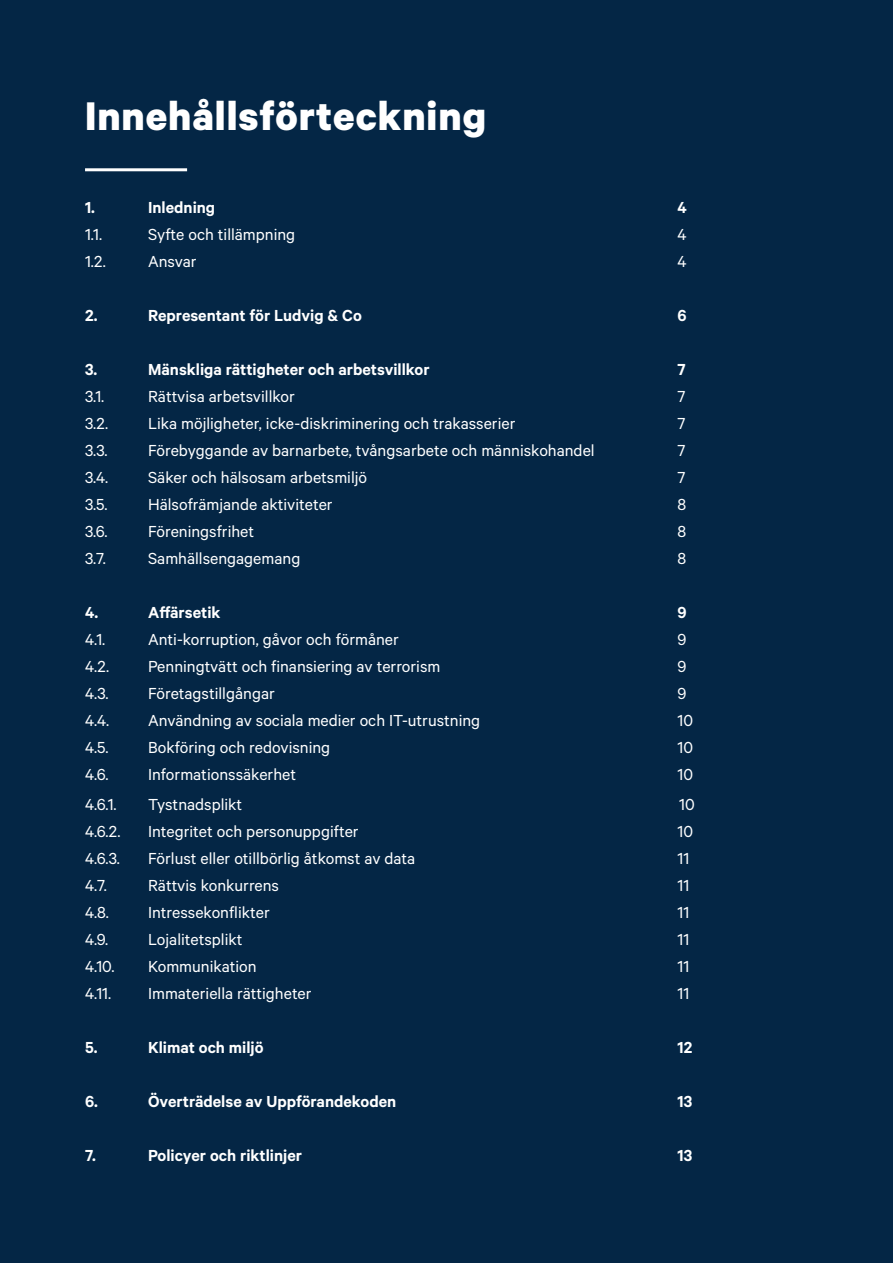
<style>
.page{position:relative;width:893px;height:1263px;background:#042645}
.page>*{position:absolute;margin:0;border:0;box-sizing:border-box;transform-origin:0 0}
.Rubrik{font:700 45px "Calibre";letter-spacing:.02em;color:#fff}
.t1{font:18px "Calibre";color:#fff}
.t2{font:600 18px "Calibre";color:#fff}
</style>
<div class="page">
<hr style="left:85px;top:168px;width:102px;height:3px;background:#fff">
<p class="Rubrik" style="left:85px;top:88px;width:403px">Innehållsförteckning</p>
<p class="t2" style="left:85px;top:197px;width:11px">1.</p>
<p class="t2" style="left:148px;top:197px;width:69px">Inledning</p>
<p class="t2" style="left:678px;top:197px;width:11px">4</p>
<p class="t1" style="left:85px;top:224px;width:19px">1.1.</p>
<p class="t1" style="left:148px;top:224px;width:149px">Syfte och tillämpning</p>
<p class="t1" style="left:678px;top:224px;width:11px">4</p>
<p class="t1" style="left:85px;top:251px;width:22px">1.2.</p>
<p class="t1" style="left:148px;top:251px;width:50px">Ansvar</p>
<p class="t1" style="left:678px;top:251px;width:11px">4</p>
<p class="t2" style="left:85px;top:305px;width:14px">2.</p>
<p class="t2" style="left:148px;top:305px;width:215px">Representant för Ludvig &amp; Co</p>
<p class="t2" style="left:678px;top:305px;width:11px">6</p>
<p class="t2" style="left:85px;top:359px;width:14px">3.</p>
<p class="t2" style="left:148px;top:359px;width:283px">Mänskliga rättigheter och arbetsvillkor</p>
<p class="t2" style="left:678px;top:359px;width:10px">7</p>
<p class="t1" style="left:85px;top:386px;width:21px">3.1.</p>
<p class="t1" style="left:148px;top:386px;width:148px">Rättvisa arbetsvillkor</p>
<p class="t1" style="left:678px;top:386px;width:9px">7</p>
<p class="t1" style="left:85px;top:413px;width:25px">3.2.</p>
<p class="t1" style="left:148px;top:413px;width:369px">Lika möjligheter, icke-diskriminering och trakasserier</p>
<p class="t1" style="left:678px;top:413px;width:9px">7</p>
<p class="t1" style="left:85px;top:440px;width:24px">3.3.</p>
<p class="t1" style="left:148px;top:440px;width:448px">Förebyggande av barnarbete, tvångsarbete och människohandel</p>
<p class="t1" style="left:678px;top:440px;width:9px">7</p>
<p class="t1" style="left:85px;top:467px;width:25px">3.4.</p>
<p class="t1" style="left:148px;top:467px;width:221px">Säker och hälsosam arbetsmiljö</p>
<p class="t1" style="left:678px;top:467px;width:9px">7</p>
<p class="t1" style="left:85px;top:494px;width:24px">3.5.</p>
<p class="t1" style="left:148px;top:494px;width:186px">Hälsofrämjande aktiviteter</p>
<p class="t1" style="left:678px;top:494px;width:10px">8</p>
<p class="t1" style="left:85px;top:521px;width:24px">3.6.</p>
<p class="t1" style="left:148px;top:521px;width:108px">Föreningsfrihet</p>
<p class="t1" style="left:678px;top:521px;width:10px">8</p>
<p class="t1" style="left:85px;top:548px;width:22px">3.7.</p>
<p class="t1" style="left:148px;top:548px;width:154px">Samhällsengagemang</p>
<p class="t1" style="left:678px;top:548px;width:10px">8</p>
<p class="t2" style="left:85px;top:602px;width:15px">4.</p>
<p class="t2" style="left:148px;top:602px;width:74px">Affärsetik</p>
<p class="t2" style="left:678px;top:602px;width:11px">9</p>
<p class="t1" style="left:85px;top:629px;width:22px">4.1.</p>
<p class="t1" style="left:148px;top:629px;width:252px">Anti-korruption, gåvor och förmåner</p>
<p class="t1" style="left:678px;top:629px;width:10px">9</p>
<p class="t1" style="left:85px;top:656px;width:26px">4.2.</p>
<p class="t1" style="left:148px;top:656px;width:294px">Penningtvätt och finansiering av terrorism</p>
<p class="t1" style="left:678px;top:656px;width:10px">9</p>
<p class="t1" style="left:85px;top:683px;width:25px">4.3.</p>
<p class="t1" style="left:148px;top:683px;width:128px">Företagstillgångar</p>
<p class="t1" style="left:678px;top:683px;width:10px">9</p>
<p class="t1" style="left:85px;top:710px;width:26px">4.4.</p>
<p class="t1" style="left:148px;top:710px;width:334px">Användning av sociala medier och IT-utrustning</p>
<p class="t1" style="left:678px;top:710px;width:17px">10</p>
<p class="t1" style="left:85px;top:737px;width:25px">4.5.</p>
<p class="t1" style="left:148px;top:737px;width:184px">Bokföring och redovisning</p>
<p class="t1" style="left:678px;top:737px;width:17px">10</p>
<p class="t1" style="left:85px;top:764px;width:25px">4.6.</p>
<p class="t1" style="left:148px;top:764px;width:150px">Informationssäkerhet</p>
<p class="t1" style="left:678px;top:764px;width:17px">10</p>
<p class="t1" style="left:85px;top:794px;width:33px">4.6.1.</p>
<p class="t1" style="left:148px;top:794px;width:96px">Tystnadsplikt</p>
<p class="t1" style="left:679px;top:794px;width:17px">10</p>
<p class="t1" style="left:85px;top:821px;width:37px">4.6.2.</p>
<p class="t1" style="left:148px;top:821px;width:212px">Integritet och personuppgifter</p>
<p class="t1" style="left:678px;top:821px;width:17px">10</p>
<p class="t1" style="left:85px;top:848px;width:36px">4.6.3.</p>
<p class="t1" style="left:148px;top:848px;width:269px">Förlust eller otillbörlig åtkomst av data</p>
<p class="t1" style="left:678px;top:848px;width:13px">11</p>
<p class="t1" style="left:85px;top:875px;width:23px">4.7.</p>
<p class="t1" style="left:148px;top:875px;width:133px">Rättvis konkurrens</p>
<p class="t1" style="left:678px;top:875px;width:13px">11</p>
<p class="t1" style="left:85px;top:902px;width:25px">4.8.</p>
<p class="t1" style="left:148px;top:902px;width:123px">Intressekonflikter</p>
<p class="t1" style="left:678px;top:902px;width:13px">11</p>
<p class="t1" style="left:85px;top:929px;width:25px">4.9.</p>
<p class="t1" style="left:148px;top:929px;width:96px">Lojalitetsplikt</p>
<p class="t1" style="left:678px;top:929px;width:13px">11</p>
<p class="t1" style="left:85px;top:956px;width:31px">4.10.</p>
<p class="t1" style="left:148px;top:956px;width:110px">Kommunikation</p>
<p class="t1" style="left:678px;top:956px;width:13px">11</p>
<p class="t1" style="left:85px;top:983px;width:28px">4.11.</p>
<p class="t1" style="left:148px;top:983px;width:165px">Immateriella rättigheter</p>
<p class="t1" style="left:678px;top:983px;width:13px">11</p>
<p class="t2" style="left:85px;top:1037px;width:14px">5.</p>
<p class="t2" style="left:148px;top:1037px;width:117px">Klimat och miljö</p>
<p class="t2" style="left:678px;top:1037px;width:16px">12</p>
<p class="t2" style="left:85px;top:1091px;width:14px">6.</p>
<p class="t2" style="left:148px;top:1091px;width:250px">Överträdelse av Uppförandekoden</p>
<p class="t2" style="left:678px;top:1091px;width:16px">13</p>
<p class="t2" style="left:85px;top:1145px;width:12px">7.</p>
<p class="t2" style="left:148px;top:1145px;width:156px">Policyer och riktlinjer</p>
<p class="t2" style="left:678px;top:1145px;width:16px">13</p>
</div>
